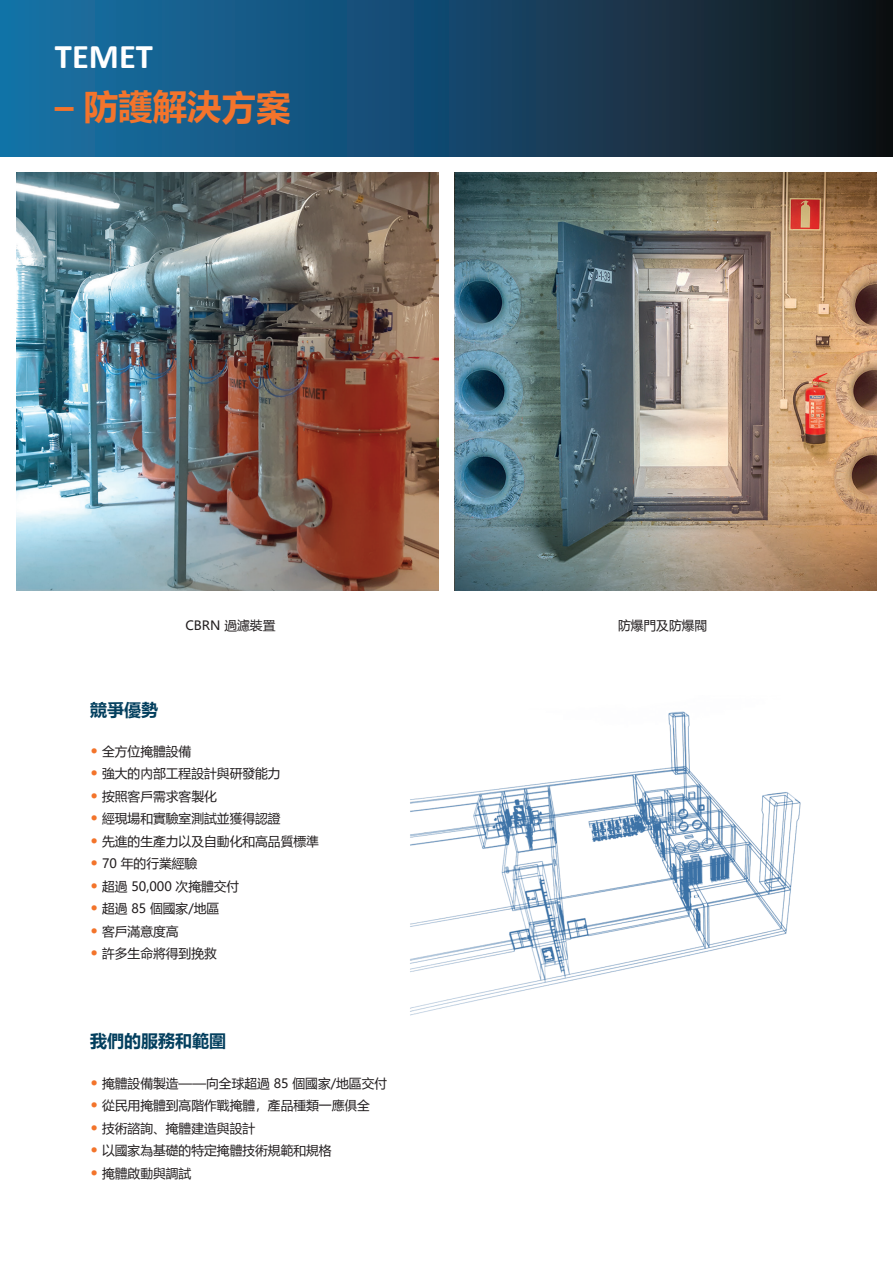
<style>
.page{position:relative;width:893px;height:1263px;background:#fff}
.page>*{position:absolute;margin:0;border:0;box-sizing:border-box;transform-origin:0 0}
.t1{font:700 34.8px "Microsoft Ya Hei";color:#f3742c}
.t2{font:700 34.8px "Calibri";color:#fff}
.t3{font:700 17.1px "Microsoft Ya Hei";color:#033f5e}
.t4{font:12.9px "Microsoft Ya Hei";color:#211d1e}
.t5{font:12.75px "Microsoft Ya Hei";color:#211d1e}
.s1{font-family:"Calibri";font-size:16.5px;color:#f3742b}
</style>
<div class="page">
<div style="left:0;top:0;width:893px;height:157px;background:linear-gradient(to right,#1775b0,#14161c)"></div>
<img style="left:455px;top:173px;width:422px;height:418px">
<img style="left:410px;top:711px;width:391px;height:305px">
<img style="left:16px;top:173px;width:423px;height:418px">
<h1 class="t2" style="left:55px;top:42px;width:99px">TEMET</h1>
<h1 class="t1" style="left:55px;top:83px;width:237px">– 防護解決方案</h1>
<p class="t5" style="left:185px;top:617px;width:92px">CBRN 過濾裝置</p>
<p class="t5" style="left:618px;top:617px;width:91px">防爆門及防爆閥</p>
<h2 class="t3" style="left:90px;top:698px;width:70px">競爭優勢</h2>
<p class="t4" style="left:90px;top:742px;width:103px"><span class="s1">•</span> 全方位掩體設備</p>
<p class="t4" style="left:90px;top:765px;width:192px"><span class="s1">•</span> 強大的內部工程設計與研發能力</p>
<p class="t4" style="left:90px;top:787px;width:128px"><span class="s1">•</span> 按照客戶需求客製化</p>
<p class="t4" style="left:90px;top:810px;width:192px"><span class="s1">•</span> 經現場和實驗室測試並獲得認證</p>
<p class="t4" style="left:90px;top:832px;width:230px"><span class="s1">•</span> 先進的生產力以及自動化和高品質標準</p>
<p class="t4" style="left:90px;top:855px;width:109px"><span class="s1">•</span> 70 年的行業經驗</p>
<p class="t4" style="left:90px;top:877px;width:151px"><span class="s1">•</span> 超過 50,000 次掩體交付</p>
<p class="t4" style="left:90px;top:900px;width:131px"><span class="s1">•</span> 超過 85 個國家/地區</p>
<p class="t4" style="left:90px;top:922px;width:90px"><span class="s1">•</span> 客戶滿意度高</p>
<p class="t4" style="left:90px;top:945px;width:128px"><span class="s1">•</span> 許多生命將得到挽救</p>
<h2 class="t3" style="left:90px;top:1029px;width:138px">我們的服務和範圍</h2>
<p class="t4" style="left:90px;top:1074px;width:299px"><span class="s1">•</span> 掩體設備製造——向全球超過 85 個國家/地區交付</p>
<p class="t4" style="left:90px;top:1097px;width:281px"><span class="s1">•</span> 從民用掩體到高階作戰掩體，產品種類一應俱全</p>
<p class="t4" style="left:90px;top:1119px;width:167px"><span class="s1">•</span> 技術諮詢、掩體建造與設計</p>
<p class="t4" style="left:90px;top:1142px;width:243px"><span class="s1">•</span> 以國家為基礎的特定掩體技術規範和規格</p>
<p class="t4" style="left:90px;top:1164px;width:103px"><span class="s1">•</span> 掩體啟動與調試</p>
</div>
